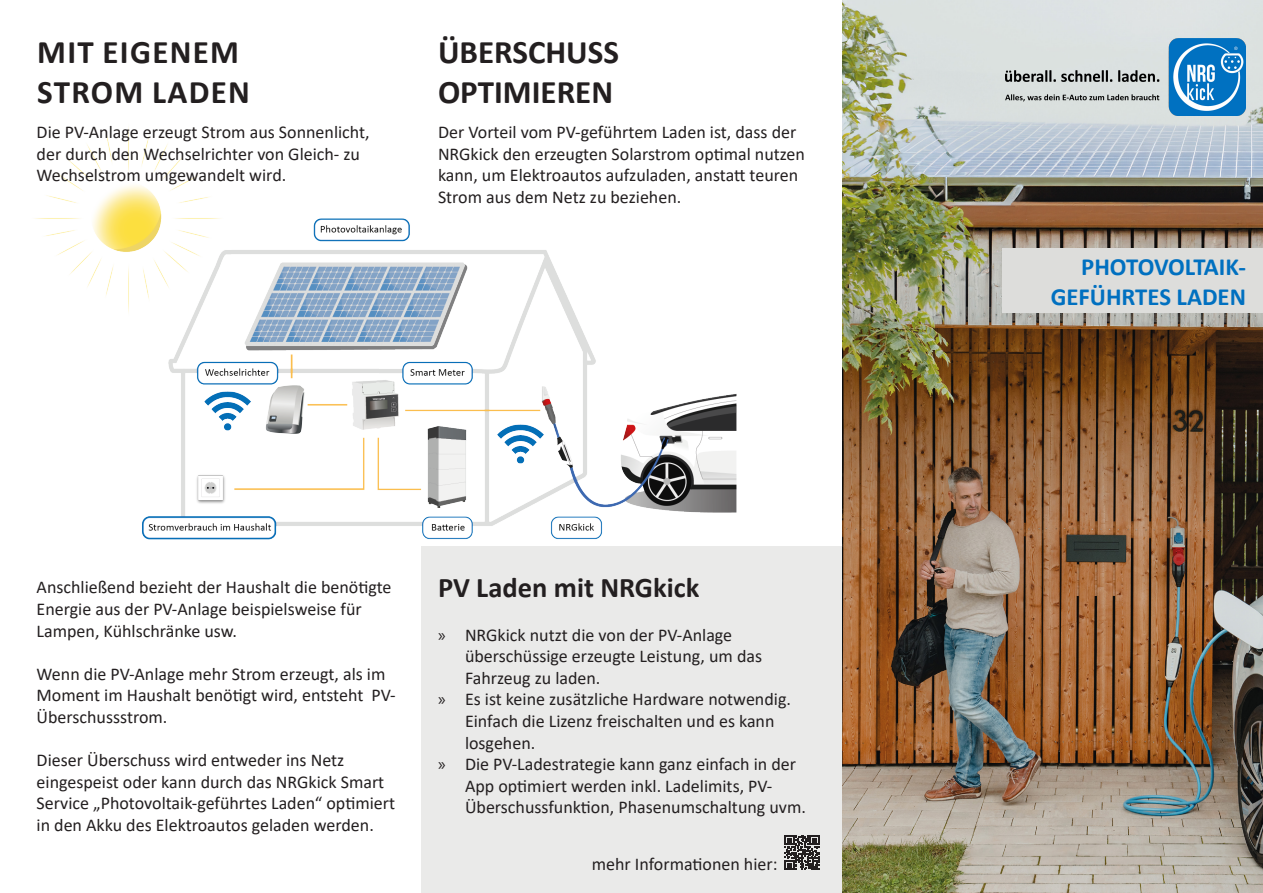
<style>
.page{position:relative;width:1263px;height:893px;background:#fff}
.page>*{position:absolute;margin:0;border:0;box-sizing:border-box;transform-origin:0 0}
.Überschriften_Vorderseite{font:700 33px "Calibri";letter-spacing:.04em;color:#231f20}
.Überschriften_Vorderseite-2{font:700 33px "Calibri";color:#231f20}
.t1{font:700 28.5px "Calibri";color:#231f20}
.t2{font:700 24.75px "Calibri";color:#0070c0}
.Fließtext{font:18px/21.6px "Calibri";color:#231f20}
.s1{font-family:"Myriad Pro"}
</style>
<div class="page">
<img style="left:842px;top:0;width:421px;height:893px">
<img style="left:1006px;top:39px;width:240px;height:77px">
<div style="left:421px;top:546px;width:421px;height:347px;background:#eaeae9"></div>
<img style="left:34px;top:127px;width:703px;height:413px">
<svg style="left:784px;top:835px;width:35px;height:35px"></svg>
<div style="left:1002px;top:248px;width:261px;height:65px;background:#dddddb"></div>
<p class="Überschriften_Vorderseite" style="left:37px;top:29px;width:203px">MIT EIGENEM</p>
<p class="Überschriften_Vorderseite" style="left:37px;top:69px;width:214px">STROM LADEN</p>
<p class="Überschriften_Vorderseite-2" style="left:438px;top:29px;width:183px">ÜBERSCHUSS</p>
<p class="Überschriften_Vorderseite-2" style="left:438px;top:69px;width:177px">OPTIMIEREN</p>
<p class="Fließtext" style="left:37px;top:121px;width:335px">Die PV-Anlage erzeugt Strom aus Sonnenlicht, der durch den Wechselrichter von Gleich- zu<br>Wechselstrom umgewandelt wird.</p>
<p class="Fließtext" style="left:438px;top:121px;width:369px">Der Vorteil vom PV-geführtem Laden ist, dass der NRGkick den erzeugten Solarstrom optimal nutzen kann, um Elektroautos aufzuladen, anstatt teuren Strom aus dem Netz zu beziehen.</p>
<p class="Fließtext" style="left:37px;top:576px;width:356px">Anschließend bezieht der Haushalt die benötigte<br>Energie aus der PV-Anlage beispielsweise für<br>Lampen, Kühlschränke usw.</p>
<p class="Fließtext" style="left:37px;top:662px;width:360px">Wenn die PV-Anlage mehr Strom erzeugt, als im<br>Moment im Haushalt benötigt wird, entsteht PV-<br>Überschussstrom.</p>
<p class="Fließtext" style="left:37px;top:749px;width:360px">Dieser Überschuss wird entweder ins Netz eingespeist oder kann durch das NRGkick Smart Service „Photovoltaik-geführtes Laden“ optimiert in den Akku des Elektroautos geladen werden.</p>
<p class="t1" style="left:438px;top:568px;width:263px">PV Laden mit NRGkick</p>
<p class="Fließtext" style="left:465px;top:623px;width:299px;text-indent:-27px"><span class="s1">»</span> NRGkick nutzt die von der PV-Anlage überschüssige erzeugte Leistung, um das<br>Fahrzeug zu laden.</p>
<p class="Fließtext" style="left:465px;top:688px;width:327px;text-indent:-27px"><span class="s1">»</span> Es ist keine zusätzliche Hardware notwendig.<br>Einfach die Lizenz freischalten und es kann losgehen.</p>
<p class="Fließtext" style="left:465px;top:753px;width:342px;text-indent:-27px"><span class="s1">»</span> Die PV-Ladestrategie kann ganz einfach in der<br>App optimiert werden inkl. Ladelimits, PV-<br>Überschussfunktion, Phasenumschaltung uvm.</p>
<p class="Fließtext" style="left:592px;top:853px;width:187px">mehr Informationen hier:</p>
<p class="t2" style="left:1081px;top:249px;width:166px">PHOTOVOLTAIK-</p>
<p class="t2" style="left:1051px;top:279px;width:197px">GEFÜHRTES LADEN</p>
</div>
